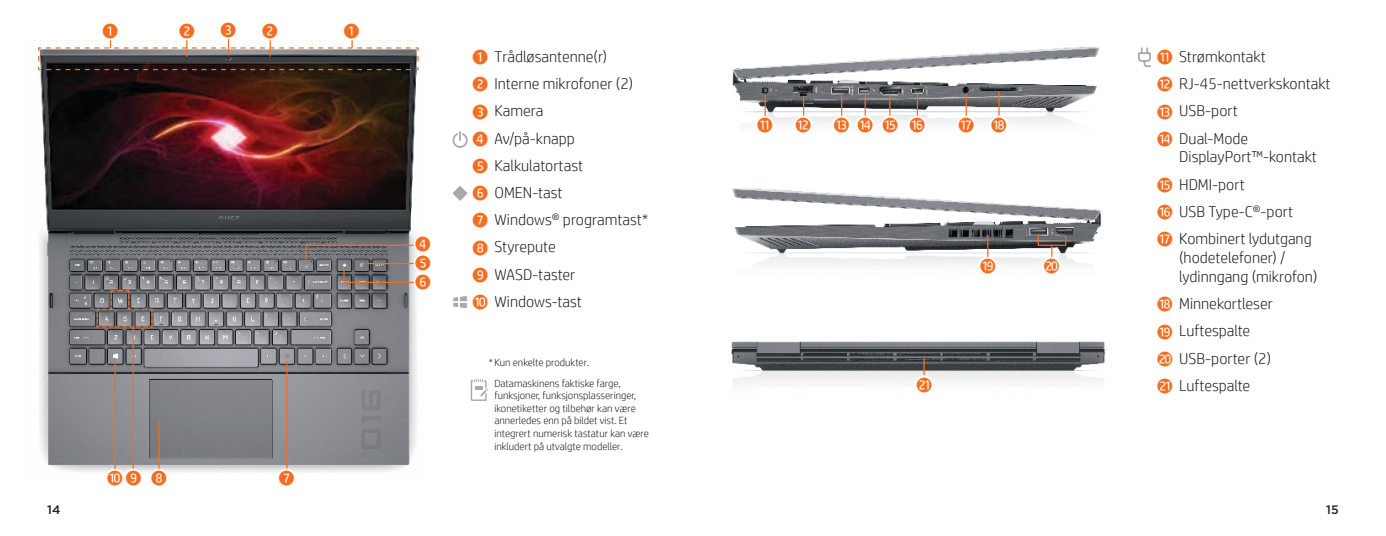
<style>
.page{position:relative;width:1386px;height:536px;background:#fff}
.page>*{position:absolute;margin:0;border:0;box-sizing:border-box;transform-origin:0 0}
.t1{font:19.25px/37.3px "HP Simplified Bubbles";color:#f36e21}
.t2{font:300 15.75px/27.1px "HP Simplified";color:#231f20}
.t3{font:500 12.25px "Gotham";color:#231f20}
.t4{font:300 10.5px/12.6px "HP Simplified";color:#231f20}
.s1{font-family:"HP Simplified Bubbles";font-weight:400;font-size:19.25px;color:#f36e21}
</style>
<div class="page">
<img style="left:732px;top:188px;width:370px;height:78px">
<hr style="left:987px;top:235px;width:1px;height:36px;background:#f36e21">
<svg style="left:976px;top:254px;width:24px;height:17px"></svg>
<svg style="left:1037px;top:234px;width:30px;height:32px"></svg>
<img style="left:731px;top:341px;width:375px;height:44px">
<hr style="left:923px;top:358px;width:2px;height:22px;background:#f36e21">
<svg style="left:913px;top:373px;width:22px;height:12px"></svg>
<img style="left:732px;top:46px;width:367px;height:79px">
<hr style="left:966px;top:94px;width:1px;height:32px;background:#f36e21">
<hr style="left:998px;top:91px;width:2px;height:35px;background:#f36e21">
<svg style="left:955px;top:113px;width:23px;height:13px"></svg>
<svg style="left:987px;top:113px;width:24px;height:13px"></svg>
<hr style="left:765px;top:95px;width:1px;height:35px;background:#f36e21">
<hr style="left:841px;top:94px;width:1px;height:36px;background:#f36e21">
<hr style="left:865px;top:95px;width:1px;height:35px;background:#f36e21">
<hr style="left:889px;top:95px;width:1px;height:34px;background:#f36e21">
<hr style="left:917px;top:94px;width:1px;height:35px;background:#f36e21">
<svg style="left:754px;top:114px;width:22px;height:16px"></svg>
<svg style="left:830px;top:112px;width:99px;height:18px"></svg>
<hr style="left:803px;top:96px;width:1px;height:34px;background:#f36e21">
<svg style="left:792px;top:113px;width:23px;height:17px"></svg>
<img style="left:39px;top:219px;width:378px;height:254px">
<img style="left:40px;top:71px;width:377px;height:148px">
<hr style="left:115px;top:361px;width:1px;height:120px;background:#f36e21">
<hr style="left:286px;top:360px;width:1px;height:121px;background:#f36e21">
<hr style="left:158px;top:421px;width:2px;height:62px;background:#f36e21">
<svg style="left:305px;top:233px;width:115px;height:60px;background:#7d7979"></svg>
<hr style="left:133px;top:327px;width:1px;height:152px;background:#f36e21">
<svg style="left:96px;top:289px;width:57px;height:39px;background:#807877"></svg>
<svg style="left:104px;top:466px;width:66px;height:17px"></svg>
<svg style="left:276px;top:466px;width:22px;height:15px"></svg>
<svg style="left:38px;top:38px;width:381px;height:33px"></svg>
<svg style="left:471px;top:379px;width:17px;height:22px"></svg>
<div style="left:452px;top:133px;width:16px;height:15px;border:2px solid #a7a9ac;border-radius:50%"></div>
<svg style="left:458px;top:132px;width:4px;height:8px"></svg>
<svg style="left:452px;top:186px;width:16px;height:15px"></svg>
<svg style="left:453px;top:296px;width:14px;height:13px"></svg>
<svg style="left:1138px;top:47px;width:14px;height:20px"></svg>
<p class="t1" style="left:103px;top:13px;width:17px">1</p>
<p class="t1" style="left:179px;top:13px;width:17px">2</p>
<p class="t1" style="left:221px;top:11px;width:17px">3</p>
<p class="t1" style="left:262px;top:13px;width:17px">2</p>
<p class="t1" style="left:344px;top:13px;width:17px">1</p>
<p class="t1" style="left:108px;top:459px;width:61px">-9 8</p>
<p class="t1" style="left:279px;top:459px;width:17px">7</p>
<p class="t1" style="left:416px;top:226px;width:17px">4<br>6</p>
<p class="t1" style="left:416px;top:244px;width:17px">5</p>
<p class="t2" style="left:473px;top:42px;width:177px"><span class="s1">1</span> Trådløsantenne(r)<br><span class="s1">2</span> Interne mikrofoner (2)<br><span class="s1">3</span> Kamera<br><span class="s1">4</span> Av/på-knapp<br><span class="s1">5</span> Kalkulatortast<br><span class="s1">6</span> OMEN-tast<br><span class="s1">7</span> Windows® programtast*<br><span class="s1">8</span> Styrepute<br><span class="s1">9</span> WASD-taster</p>
<p class="t2" style="left:473px;top:287px;width:111px"><span class="s1">-</span> Windows-tast</p>
<p class="t4" style="left:494px;top:352px;width:128px;line-height:20.5px;text-indent:-6px">* Kun enkelte produkter.<br>Datamaskinens faktiske farge,</p>
<p class="t4" style="left:494px;top:389px;width:156px">funksjoner, funksjonsplasseringer, ikonetiketter og tilbehør kan være annerledes enn på bildet vist. Et integrert numerisk tastatur kan være inkludert på utvalgte modeller.</p>
<p class="t1" style="left:757px;top:107px;width:170px">Q W ERTY</p>
<p class="t1" style="left:959px;top:107px;width:50px">U I</p>
<p class="t1" style="left:917px;top:366px;width:17px">A</p>
<p class="t1" style="left:980px;top:248px;width:17px">O</p>
<p class="t1" style="left:1044px;top:248px;width:17px">P</p>
<p class="t2" style="left:1157px;top:42px;width:175px"><span class="s1">Q</span> Strømkontakt<br><span class="s1">W</span> RJ-45-nettverkskontakt<br><span class="s1">E</span> USB-port<br><span class="s1">R</span> Dual-Mode</p>
<p class="t2" style="left:1157px;top:143px;width:161px;text-indent:22px">DisplayPort™-kontakt<br><span class="s1">T</span> HDMI-port<br><span class="s1">Y</span> USB Type-C®-port<br><span class="s1">U</span> Kombinert lydutgang</p>
<p class="t2" style="left:1179px;top:247px;width:140px;line-height:18.9px">(hodetelefoner) / lydinngang (mikrofon)</p>
<p class="t2" style="left:1157px;top:289px;width:117px"><span class="s1">I</span> Minnekortleser<br><span class="s1">O</span> Luftespalte<br><span class="s1">P</span> USB-porter (2)<br><span class="s1">A</span> Luftespalte</p>
<p class="t3" style="left:47px;top:501px;width:15px">14</p>
<p class="t3" style="left:1326px;top:501px;width:14px">15</p>
</div>
